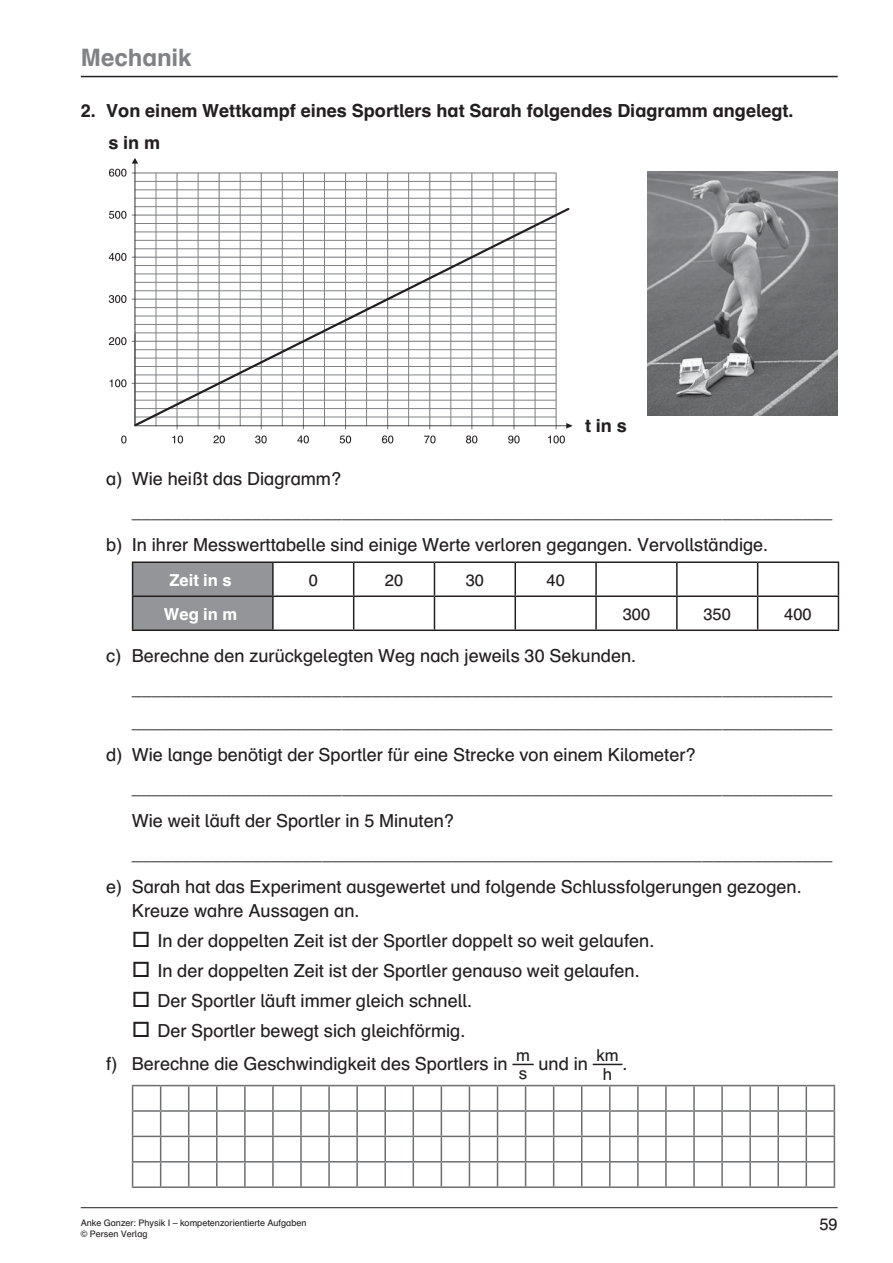
<style>
.page{position:relative;width:893px;height:1263px;background:#fff}
.page>*{position:absolute;margin:0;border:0;box-sizing:border-box;transform-origin:0 0}
.t1{font:700 24px "Schulbuch Nord";letter-spacing:-.005em;color:#808285}
.t2{font:18px/30px "Schulbuch Nord";color:#231f20}
.t3{font:700 18px "Schulbuch Nord";color:#231f20}
.t4{font:16.5px/17.9px "Schulbuch Nord";color:#231f20}
.t5{font:700 16.5px "Schulbuch Nord";color:#fff}
.t6{font:9px "Schulbuch Nord";color:#231f20}
</style>
<div class="page">
<hr style="left:81px;top:76px;width:757px;height:1px;background:#231f20">
<hr style="left:81px;top:1207px;width:757px;height:1px;background:#231f20">
<div style="left:133px;top:563px;width:139px;height:66px;background:#939598"></div>
<hr style="left:132px;top:561px;width:141px;height:2px;background:#231f20">
<hr style="left:132px;top:563px;width:1px;height:32px;background:#231f20">
<hr style="left:273px;top:561px;width:81px;height:2px;background:#231f20">
<hr style="left:272px;top:563px;width:2px;height:32px;background:#231f20">
<hr style="left:354px;top:561px;width:80px;height:2px;background:#231f20">
<hr style="left:353px;top:563px;width:1px;height:32px;background:#231f20">
<hr style="left:434px;top:561px;width:81px;height:2px;background:#231f20">
<hr style="left:434px;top:563px;width:1px;height:32px;background:#231f20">
<hr style="left:515px;top:561px;width:81px;height:2px;background:#231f20">
<hr style="left:514px;top:563px;width:2px;height:32px;background:#231f20">
<hr style="left:596px;top:561px;width:81px;height:2px;background:#231f20">
<hr style="left:595px;top:563px;width:2px;height:32px;background:#231f20">
<hr style="left:677px;top:561px;width:81px;height:2px;background:#231f20">
<hr style="left:676px;top:563px;width:2px;height:32px;background:#231f20">
<hr style="left:758px;top:561px;width:81px;height:2px;background:#231f20">
<hr style="left:757px;top:563px;width:1px;height:32px;background:#231f20">
<hr style="left:838px;top:563px;width:1px;height:32px;background:#231f20">
<hr style="left:132px;top:595px;width:141px;height:2px;background:#231f20">
<hr style="left:132px;top:597px;width:1px;height:32px;background:#231f20">
<hr style="left:273px;top:595px;width:81px;height:2px;background:#231f20">
<hr style="left:272px;top:597px;width:2px;height:32px;background:#231f20">
<hr style="left:354px;top:595px;width:80px;height:2px;background:#231f20">
<hr style="left:353px;top:597px;width:1px;height:32px;background:#231f20">
<hr style="left:434px;top:595px;width:81px;height:2px;background:#231f20">
<hr style="left:434px;top:597px;width:1px;height:32px;background:#231f20">
<hr style="left:515px;top:595px;width:81px;height:2px;background:#231f20">
<hr style="left:514px;top:597px;width:2px;height:32px;background:#231f20">
<hr style="left:596px;top:595px;width:81px;height:2px;background:#231f20">
<hr style="left:595px;top:597px;width:2px;height:32px;background:#231f20">
<hr style="left:677px;top:595px;width:81px;height:2px;background:#231f20">
<hr style="left:676px;top:597px;width:2px;height:32px;background:#231f20">
<hr style="left:758px;top:595px;width:81px;height:2px;background:#231f20">
<hr style="left:757px;top:597px;width:1px;height:32px;background:#231f20">
<hr style="left:838px;top:597px;width:1px;height:32px;background:#231f20">
<hr style="left:132px;top:629px;width:222px;height:2px;background:#231f20">
<hr style="left:354px;top:629px;width:323px;height:2px;background:#231f20">
<hr style="left:677px;top:629px;width:162px;height:2px;background:#231f20">
<svg style="left:512px;top:1064px;width:22px;height:1px"></svg>
<svg style="left:593px;top:1064px;width:29px;height:1px"></svg>
<svg style="left:132px;top:1085px;width:703px;height:101px"></svg>
<hr style="left:132px;top:1186px;width:85px;height:2px;background:#6d6e70">
<hr style="left:217px;top:1186px;width:140px;height:2px;background:#6d6e70">
<hr style="left:357px;top:1186px;width:309px;height:2px;background:#6d6e70">
<hr style="left:666px;top:1186px;width:140px;height:2px;background:#6d6e70">
<hr style="left:806px;top:1186px;width:29px;height:2px;background:#6d6e70">
<img style="left:648px;top:172px;width:190px;height:243px">
<svg style="left:109px;top:169px;width:17px;height:8px"></svg>
<svg style="left:109px;top:211px;width:17px;height:8px"></svg>
<svg style="left:109px;top:253px;width:17px;height:8px"></svg>
<svg style="left:109px;top:295px;width:17px;height:8px"></svg>
<svg style="left:109px;top:337px;width:17px;height:8px"></svg>
<svg style="left:110px;top:379px;width:16px;height:8px"></svg>
<svg style="left:121px;top:436px;width:5px;height:7px"></svg>
<svg style="left:172px;top:435px;width:11px;height:8px"></svg>
<svg style="left:213px;top:435px;width:12px;height:8px"></svg>
<svg style="left:255px;top:435px;width:12px;height:8px"></svg>
<svg style="left:297px;top:435px;width:12px;height:8px"></svg>
<svg style="left:340px;top:435px;width:11px;height:8px"></svg>
<svg style="left:382px;top:435px;width:11px;height:8px"></svg>
<svg style="left:424px;top:435px;width:12px;height:8px"></svg>
<svg style="left:466px;top:435px;width:11px;height:8px"></svg>
<svg style="left:508px;top:435px;width:12px;height:8px"></svg>
<svg style="left:548px;top:435px;width:17px;height:8px"></svg>
<svg style="left:132px;top:158px;width:441px;height:271px"></svg>
<h1 class="t1" style="left:81px;top:46px;width:112px">Mechanik</h1>
<p class="t3" style="left:81px;top:102px;width:714px">2. Von einem Wettkampf eines Sportlers hat Sarah folgendes Diagramm angelegt.</p>
<p class="t3" style="left:108px;top:134px;width:53px">s in m</p>
<p class="t3" style="left:585px;top:416px;width:43px">t in s</p>
<p class="t2" style="left:106px;top:465px;width:236px">a) Wie heißt das Diagramm?</p>
<p class="t2" style="left:132px;top:498px;width:702px">______________________________________________________________________</p>
<p class="t2" style="left:106px;top:531px;width:663px">b) In ihrer Messwerttabelle sind einige Werte verloren gegangen. Vervollständige.</p>
<p class="t5" style="left:169px;top:572px;width:64px">Zeit in s</p>
<p class="t4" style="left:309px;top:572px;width:11px">0</p>
<p class="t4" style="left:385px;top:572px;width:20px">20</p>
<p class="t4" style="left:466px;top:572px;width:20px">30</p>
<p class="t4" style="left:546px;top:572px;width:20px">40</p>
<p class="t5" style="left:164px;top:606px;width:75px">Weg in m</p>
<p class="t4" style="left:623px;top:606px;width:29px">300</p>
<p class="t4" style="left:703px;top:606px;width:29px">350</p>
<p class="t4" style="left:784px;top:606px;width:29px">400</p>
<p class="t2" style="left:106px;top:642px;width:531px">c) Berechne den zurückgelegten Weg nach jeweils 30 Sekunden.</p>
<p class="t2" style="left:132px;top:675px;width:702px">______________________________________________________________________</p>
<p class="t2" style="left:132px;top:708px;width:702px">______________________________________________________________________</p>
<p class="t2" style="left:106px;top:741px;width:591px">d) Wie lange benötigt der Sportler für eine Strecke von einem Kilometer?</p>
<p class="t2" style="left:132px;top:774px;width:702px">______________________________________________________________________</p>
<p class="t2" style="left:132px;top:807px;width:324px">Wie weit läuft der Sportler in 5 Minuten?</p>
<p class="t2" style="left:132px;top:840px;width:702px">______________________________________________________________________</p>
<p class="t2" style="left:106px;top:873px;width:697px">e) Sarah hat das Experiment ausgewertet und folgende Schlussfolgerungen gezogen.</p>
<p class="t2" style="left:157px;top:897px;width:499px;text-indent:-25px">Kreuze wahre Aussagen an.<br>In der doppelten Zeit ist der Sportler doppelt so weit gelaufen.<br>In der doppelten Zeit ist der Sportler genauso weit gelaufen.<br>Der Sportler läuft immer gleich schnell.<br>Der Sportler bewegt sich gleichförmig.</p>
<p class="t2" style="left:106px;top:1050px;width:403px">f) Berechne die Geschwindigkeit des Sportlers in</p>
<p class="t4" style="left:516px;top:1047px;width:15px">m s</p>
<p class="t2" style="left:538px;top:1050px;width:51px">und in</p>
<p class="t4" style="left:596px;top:1046px;width:24px;line-height:19.4px;text-align:center">km h</p>
<p class="t2" style="left:622px;top:1050px;width:7px">.</p>
<p class="t6" style="left:81px;top:1219px;width:227px">Anke Ganzer: Physik I – kompetenzorientierte Aufgaben</p>
<p class="t4" style="left:819px;top:1216px;width:20px">59</p>
<p class="t6" style="left:81px;top:1230px;width:68px">© Persen Verlag</p>
</div>
